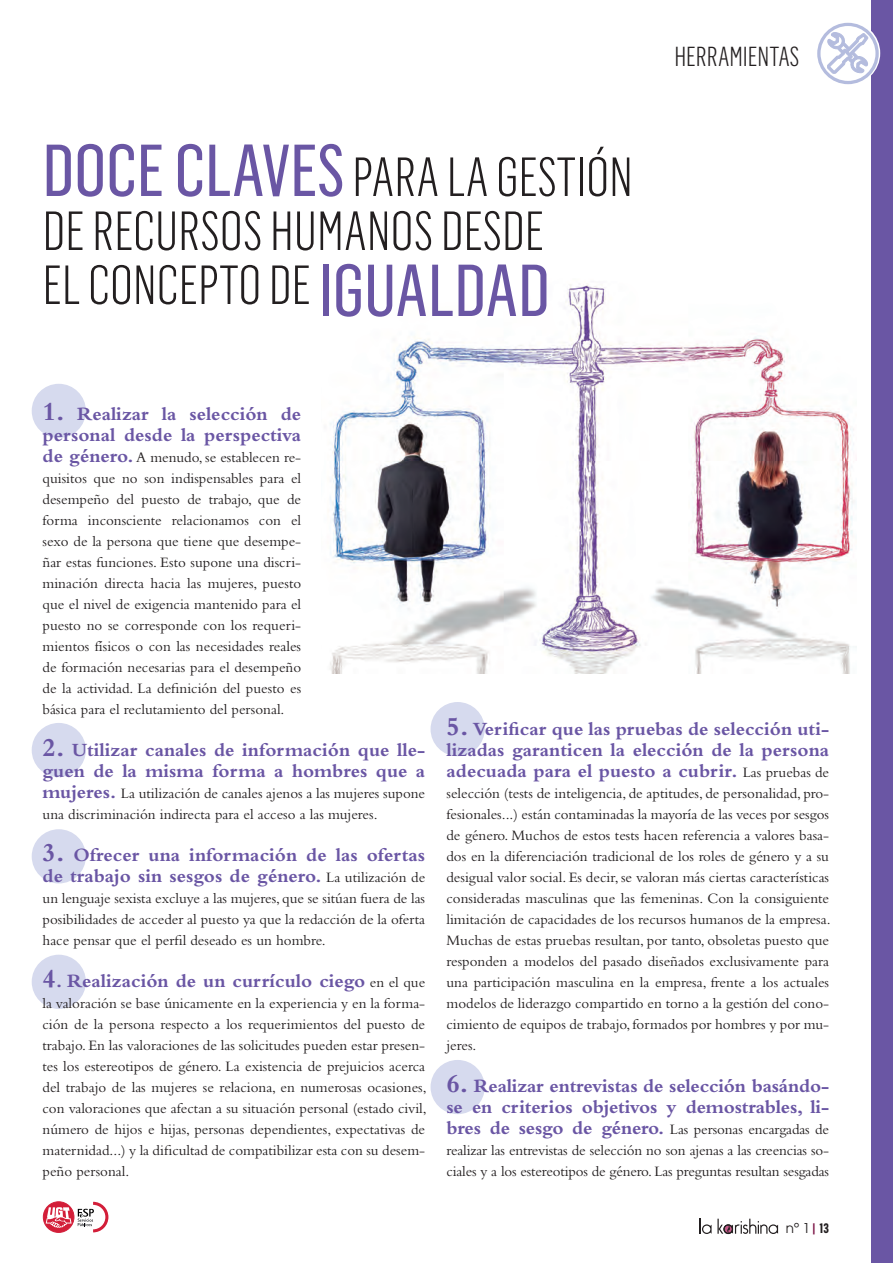
<style>
.page{position:relative;width:893px;height:1263px;background:#fff}
.page>*{position:absolute;margin:0;border:0;box-sizing:border-box;transform-origin:0 0}
.título_artículo{font:300 54px/54px "Flama Condensed";color:#231f20}
.t1{font:300 27px "Flama Condensed";color:#231f20}
.texto_general{font:700 19.5px/21px "Bembo";color:#6a56a4}
.texto_general-2{font:15px/21px "Bembo";color:#231f20;text-align:justify}
.t2{font:13.5px "Avant Garde";color:#231f20}
.s1{font-family:"Flama Condensed Basic";font-weight:400;font-size:72px;color:#6a56a4}
.s2{font-size:27px}
.s3{font-weight:700;font-size:19.5px;color:#6a56a4}
.s4{font-weight:400;font-size:15px;color:#231f20}
.s5{font-family:"Flama Condensed";font-weight:900;color:#760a3e}
.s6{font-family:"Flama Condensed";font-weight:700}
</style>
<div class="page">
<div style="left:872px;top:0;width:21px;height:1263px;background:#6a56a4"></div>
<svg style="left:43px;top:1201px;width:32px;height:32px"></svg>
<div style="left:43px;top:1201px;width:32px;height:32px;border:1px solid #fff;border-radius:50%"></div>
<div style="left:43px;top:1202px;width:31px;height:30px;background:#d31e39;border-radius:50%"></div>
<div style="left:43px;top:1202px;width:31px;height:30px;border:1px solid #d31e39;border-radius:50%"></div>
<svg style="left:46px;top:1207px;width:26px;height:21px"></svg>
<svg style="left:78px;top:1202px;width:30px;height:30px"></svg>
<svg style="left:700px;top:1219px;width:78px;height:15px"></svg>
<svg style="left:817px;top:21px;width:62px;height:63px"></svg>
<div style="left:431px;top:1060px;width:54px;height:54px;background:#d6daee;border-radius:50%"></div>
<div style="left:431px;top:702px;width:54px;height:54px;background:#d6daee;border-radius:50%"></div>
<div style="left:32px;top:955px;width:54px;height:54px;background:#d6daee;border-radius:50%"></div>
<div style="left:32px;top:829px;width:54px;height:54px;background:#d6daee;border-radius:50%"></div>
<div style="left:32px;top:723px;width:54px;height:54px;background:#d6daee;border-radius:50%"></div>
<div style="left:32px;top:384px;width:54px;height:54px;background:#d6daee;border-radius:50%"></div>
<img style="left:330px;top:283px;width:524px;height:390px">
<p class="título_artículo" style="left:43px;top:148px;width:592px"><span class="s1">DOCE CLAVES</span> PARA LA GESTIÓN<br>DE RECURSOS HUMANOS DESDE<br>EL CONCEPTO DE <span class="s1">IGUALDAD</span></p>
<h2 class="t1" style="left:674px;top:40px;width:127px">HERRAMIENTAS</h2>
<p class="texto_general" style="left:43px;top:403px;width:260px"><span class="s2">1.</span> Realizar la selección de personal desde la perspectiva</p>
<p class="texto_general-2" style="left:43px;top:447px;width:260px"><span class="s3">de género.</span> A menudo, se establecen re&shy;quisitos que no son indispensables para el desempeño del puesto de trabajo, que de forma inconsciente relacionamos con el sexo de la persona que tiene que desempe&shy;ñar estas funciones. Esto supone una discri&shy;minación directa hacia las mujeres, puesto que el nivel de exigencia mantenido para el puesto no se corresponde con los requeri&shy;mientos físicos o con las necesidades reales de formación necesarias para el desempeño de la actividad. La definición del puesto es básica para el reclutamiento del personal.</p>
<p class="texto_general" style="left:43px;top:739px;width:384px"><span class="s2">2.</span> Utilizar canales de información que lle&shy;guen de la misma forma a hombres que a</p>
<p class="texto_general-2" style="left:43px;top:783px;width:384px"><span class="s3">mujeres.</span> La utilización de canales ajenos a las mujeres supone una discriminación indirecta para el acceso a las mujeres.</p>
<p class="texto_general" style="left:43px;top:844px;width:384px"><span class="s2">3.</span> Ofrecer una información de las ofertas de trabajo sin sesgos de género. <span class="s4">La utilización de</span></p>
<p class="texto_general-2" style="left:43px;top:888px;width:384px">un lenguaje sexista excluye a las mujeres, que se sitúan fuera de las posibilidades de acceder al puesto ya que la redacción de la oferta hace pensar que el perfil deseado es un hombre.</p>
<p class="texto_general" style="left:43px;top:970px;width:384px"><span class="s2">4</span>. Realización de un currículo ciego <span class="s4">en el que</span></p>
<p class="texto_general-2" style="left:43px;top:993px;width:386px">la valoración se base únicamente en la experiencia y en la forma&shy;ción de la persona respecto a los requerimientos del puesto de trabajo. En las valoraciones de las solicitudes pueden estar presen&shy;tes los estereotipos de género. La existencia de prejuicios acerca del trabajo de las mujeres se relaciona, en numerosas ocasiones, con valoraciones que afectan a su situación personal (estado civil, número de hijos e hijas, personas dependientes, expectativas de maternidad...) y la dificultad de compatibilizar esta con su desem&shy;peño personal.</p>
<p class="texto_general" style="left:446px;top:718px;width:384px;text-align:justify"><span class="s2">5.</span> Verificar que las pruebas de selección uti&shy;lizadas garanticen la elección de la persona adecuada para el puesto a cubrir. <span class="s4">Las pruebas de</span></p>
<p class="texto_general-2" style="left:446px;top:783px;width:386px">selección (tests de inteligencia, de aptitudes, de personalidad, pro&shy;fesionales...) están contaminadas la mayoría de las veces por sesgos de género. Muchos de estos tests hacen referencia a valores basa&shy;dos en la diferenciación tradicional de los roles de género y a su desigual valor social. Es decir, se valoran más ciertas características consideradas masculinas que las femeninas. Con la consiguiente limitación de capacidades de los recursos humanos de la empresa.<br>Muchas de estas pruebas resultan, por tanto, obsoletas puesto que responden a modelos del pasado diseñados exclusivamente para una participación masculina en la empresa, frente a los actuales modelos de liderazgo compartido en torno a la gestión del cono&shy;cimiento de equipos de trabajo, formados por hombres y por mu&shy;jeres.</p>
<p class="texto_general" style="left:446px;top:1075px;width:384px"><span class="s2">6.</span> Realizar entrevistas de selección basándo&shy;se en criterios objetivos y demostrables, li-</p>
<p class="texto_general-2" style="left:446px;top:1119px;width:384px"><span class="s3">bres de sesgo de género.</span> Las personas encargadas de realizar las entrevistas de selección no son ajenas a las creencias so&shy;ciales y a los estereotipos de género. Las preguntas resultan sesgadas</p>
<p class="t2" style="left:786px;top:1220px;width:45px">nº 1 <span class="s5">|</span> <span class="s6">13</span></p>
</div>
